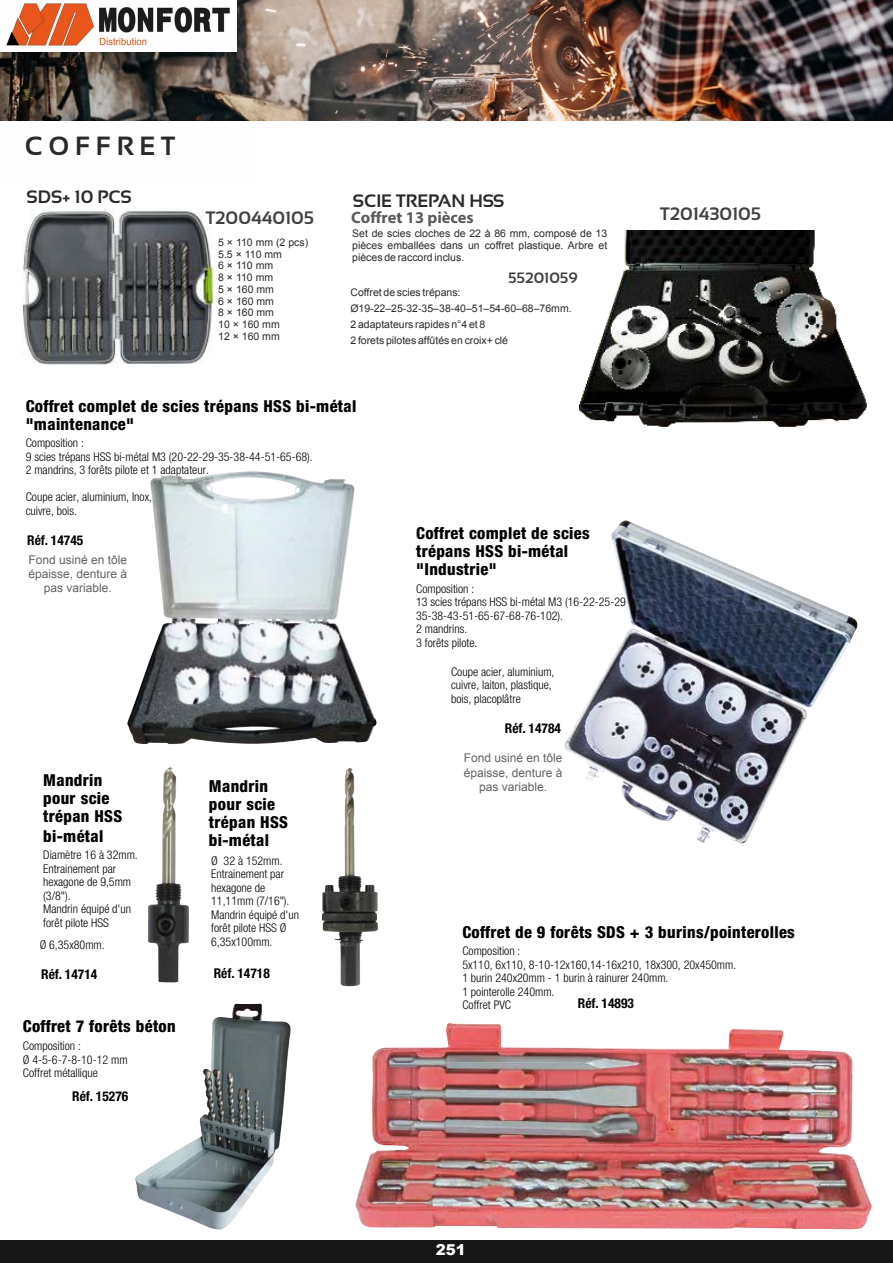
<style>
.page{position:relative;width:893px;height:1263px;background:#fff}
.page>*{position:absolute;margin:0;border:0;box-sizing:border-box;transform-origin:0 0}
.t1{font:700 26.4px "Sansation";letter-spacing:.22em;color:#2b2a29}
.t2{font:700 18px "Sansation";color:#2b2a29}
.t3{font:700 18px "Sansation";color:#434242}
.t4{font:800 condensed 16.5px/18px "Helvetica Neue LT";letter-spacing:.02em;color:#000}
.t5{font:700 16.5px "Myriad Pro";color:#5b5b5b}
.t6{font:700 15px "Sansation";color:#434242}
.t7{font:900 15px "Arial";color:#fff}
.t8{font:700 condensed 13.5px "Helvetica Neue LT";color:#000}
.t9{font:300 condensed 12px/13.5px "Helvetica Neue LT";color:#000}
.t10{font:12px/14.4px "Arial";color:#646363;text-align:center}
.t11{font:10.5px/11.7px "Arial";color:#2b2a29}
</style>
<div class="page">
<img style="left:22px;top:209px;width:192px;height:156px">
<img style="left:580px;top:230px;width:287px;height:197px">
<img style="left:127px;top:471px;width:249px;height:273px">
<img style="left:564px;top:520px;width:293px;height:324px">
<img style="left:148px;top:767px;width:41px;height:215px">
<img style="left:322px;top:768px;width:56px;height:218px">
<img style="left:135px;top:1003px;width:156px;height:226px">
<img style="left:355px;top:1023px;width:517px;height:206px">
<img style="left:0;top:0;width:893px;height:121px">
<div style="left:0;top:1240px;width:893px;height:23px;background:#171717"></div>
<img style="left:0;top:0;width:236px;height:52px">
<h1 class="t1" style="left:25px;top:136px;width:152px">COFFRET</h1>
<h2 class="t2" style="left:27px;top:190px;width:107px">SDS+ 10 PCS</h2>
<h2 class="t2" style="left:353px;top:194px;width:153px">SCIE TREPAN HSS</h2>
<h3 class="t5" style="left:351px;top:206px;width:124px">Coffret 13 pièces</h3>
<p class="t11" style="left:352px;top:228px;width:257px;text-align:justify">Set de scies cloches de 22 à 86 mm, composé de 13 pièces emballées dans un coffret plastique. Arbre et pièces de raccord inclus.</p>
<p class="t6" style="left:508px;top:272px;width:71px">55201059</p>
<p class="t11" style="left:350px;top:284px;width:223px;line-height:16.2px">Coffret de scies trépans:<br>Ø19-22–25-32-35–38-40–51–54-60–68–76mm.<br>2 adaptateurs rapides n°4 et 8<br>2 forets pilotes affûtés en croix+ clé</p>
<h2 class="t3" style="left:206px;top:211px;width:110px">T200440105</h2>
<h2 class="t3" style="left:660px;top:207px;width:102px">T201430105</h2>
<p class="t11" style="left:218px;top:236px;width:91px">5 × 110 mm (2 pcs)<br>5.5 × 110 mm<br>6 × 110 mm<br>8 × 110 mm<br>5 × 160 mm<br>6 × 160 mm<br>8 × 160 mm<br>10 × 160 mm<br>12 × 160 mm</p>
<h3 class="t4" style="left:26px;top:396px;width:332px">Coffret complet de scies trépans HSS bi-métal "maintenance"</h3>
<p class="t9" style="left:26px;top:436px;width:289px">Composition :<br>9 scies trépans HSS bi-métal M3 (20-22-29-35-38-44-51-65-68).<br>2 mandrins, 3 forêts pilote et 1 adaptateur.</p>
<p class="t9" style="left:26px;top:490px;width:128px">Coupe acier, aluminium, Inox, cuivre, bois.</p>
<p class="t8" style="left:27px;top:532px;width:58px">Réf. 14745</p>
<p class="t10" style="left:29px;top:552px;width:100px">Fond usiné en tôle épaisse, denture à pas variable.</p>
<h3 class="t4" style="left:43px;top:771px;width:61px">Mandrin</h3>
<h3 class="t4" style="left:43px;top:789px;width:81px">pour scie trépan HSS</h3>
<h3 class="t4" style="left:43px;top:826px;width:62px">bi-métal</h3>
<p class="t9" style="left:43px;top:848px;width:96px">Diamètre 16 à 32mm.<br>Entrainement par hexagone de 9,5mm (3/8").<br>Mandrin équipé d'un forêt pilote HSS</p>
<p class="t9" style="left:40px;top:938px;width:67px">Ø 6,35x80mm.</p>
<p class="t8" style="left:41px;top:966px;width:58px">Réf. 14714</p>
<h3 class="t4" style="left:23px;top:1017px;width:154px">Coffret 7 forêts béton</h3>
<p class="t9" style="left:23px;top:1039px;width:106px">Composition :<br>Ø 4-5-6-7-8-10-12 mm<br>Coffret métallique</p>
<p class="t8" style="left:72px;top:1087px;width:58px">Réf. 15276</p>
<h3 class="t4" style="left:209px;top:777px;width:81px">Mandrin pour scie trépan HSS bi-métal</h3>
<p class="t9" style="left:211px;top:854px;width:89px">Ø 32 à 152mm.<br>Entrainement par hexagone de<br>11,11mm (7/16").<br>Mandrin équipé d'un forêt pilote HSS Ø<br>6,35x100mm.</p>
<p class="t8" style="left:214px;top:965px;width:58px">Réf. 14718</p>
<h3 class="t4" style="left:416px;top:524px;width:175px">Coffret complet de scies trépans HSS bi-métal "Industrie"</h3>
<p class="t9" style="left:416px;top:582px;width:215px">Composition :<br>13 scies trépans HSS bi-métal M3 (16-22-25-29-<br>35-38-43-51-65-67-68-76-102).<br>2 mandrins.<br>3 forêts pilote.</p>
<p class="t9" style="left:451px;top:664px;width:105px">Coupe acier, aluminium, cuivre, laiton, plastique, bois, placoplâtre</p>
<p class="t8" style="left:505px;top:720px;width:58px">Réf. 14784</p>
<p class="t10" style="left:464px;top:751px;width:100px;text-align:left">Fond usiné en tôle épaisse, denture à</p>
<p class="t10" style="left:479px;top:780px;width:70px">pas variable.</p>
<h3 class="t4" style="left:462px;top:922px;width:334px">Coffret de 9 forêts SDS + 3 burins/pointerolles</h3>
<p class="t9" style="left:462px;top:944px;width:275px">Composition :<br>5x110, 6x110, 8-10-12x160,14-16x210, 18x300, 20x450mm.<br>1 burin 240x20mm - 1 burin à rainurer 240mm.<br>1 pointerolle 240mm.<br>Coffret PVC</p>
<p class="t8" style="left:578px;top:995px;width:58px">Réf. 14893</p>
<p class="t7" style="left:436px;top:1239px;width:32px">251</p>
</div>
